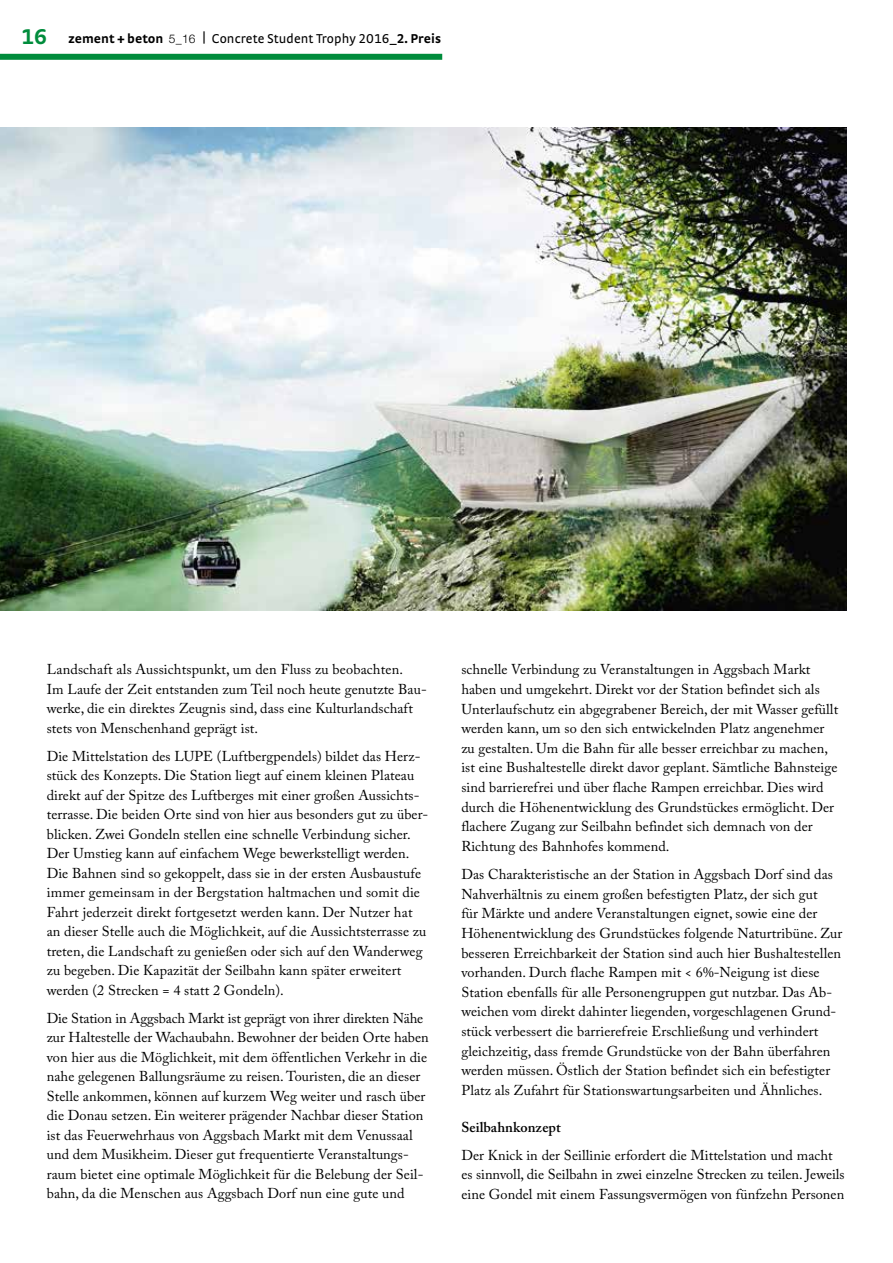
<style>
.page{position:relative;width:893px;height:1263px;background:#fff}
.page>*{position:absolute;margin:0;border:0;box-sizing:border-box;transform-origin:0 0}
.t1{font:700 22.5px "Strada TF";color:#008c3c}
.t2{font:14.25px/19.5px "Adobe Caslon Pro";letter-spacing:.005em;color:#000}
.t3{font:600 14.25px "Adobe Caslon Pro";letter-spacing:.005em;color:#000}
.t4{font:13.5px "Strada TF";letter-spacing:.005em;color:#000}
.t5{font:700 13.5px "Strada";color:#000}
.s1{font-weight:700}
.s2{font-family:"Helvetica Neue LT";font-weight:300;font-size:12px}
</style>
<div class="page">
<div style="left:0;top:54px;width:442px;height:6px;background:#008c3c"></div>
<img style="left:0;top:127px;width:846px;height:483px">
<h1 class="t1" style="left:21px;top:23px;width:27px">16</h1>
<p class="t4" style="left:202px;top:31px;width:240px"><sup>|</sup> Concrete Student Trophy 2016_<span class="s1">2. Preis</span></p>
<p class="t5" style="left:68px;top:31px;width:129px">zement + beton <span class="s2">5_16</span></p>
<p class="t2" style="left:47px;top:660px;width:382px">Landschaft als Aussichtspunkt, um den Fluss zu beobachten.<br>Im Laufe der Zeit entstanden zum Teil noch heute genutzte Bau&shy;werke, die ein direktes Zeugnis sind, dass eine Kulturlandschaft stets von Menschenhand geprägt ist.</p>
<p class="t2" style="left:47px;top:746px;width:383px">Die Mittelstation des LUPE (Luftbergpendels) bildet das Herz&shy;stück des Konzepts. Die Station liegt auf einem kleinen Plateau direkt auf der Spitze des Luftberges mit einer großen Aussichts&shy;terrasse. Die beiden Orte sind von hier aus besonders gut zu über&shy;blicken. Zwei Gondeln stellen eine schnelle Verbindung sicher.<br>Der Umstieg kann auf einfachem Wege bewerkstelligt werden.<br>Die Bahnen sind so gekoppelt, dass sie in der ersten Ausbaustufe immer gemeinsam in der Bergstation haltmachen und somit die Fahrt jederzeit direkt fortgesetzt werden kann. Der Nutzer hat an dieser Stelle auch die Möglichkeit, auf die Aussichtsterrasse zu treten, die Landschaft zu genießen oder sich auf den Wanderweg zu begeben. Die Kapazität der Seilbahn kann später erweitert werden (2 Strecken = 4 statt 2 Gondeln).</p>
<p class="t2" style="left:47px;top:1008px;width:383px">Die Station in Aggsbach Markt ist geprägt von ihrer direkten Nähe zur Haltestelle der Wachaubahn. Bewohner der beiden Orte haben von hier aus die Möglichkeit, mit dem öffentlichen Verkehr in die nahe gelegenen Ballungsräume zu reisen. Touristen, die an dieser Stelle ankommen, können auf kurzem Weg weiter und rasch über die Donau setzen. Ein weiterer prägender Nachbar dieser Station ist das Feuerwehrhaus von Aggsbach Markt mit dem Venussaal und dem Musikheim. Dieser gut frequentierte Veranstaltungs&shy;raum bietet eine optimale Möglichkeit für die Belebung der Seil&shy;bahn, da die Menschen aus Aggsbach Dorf nun eine gute und</p>
<p class="t2" style="left:461px;top:659px;width:378px">schnelle Verbindung zu Veranstaltungen in Aggsbach Markt haben und umgekehrt. Direkt vor der Station befindet sich als Unterlaufschutz ein abgegrabener Bereich, der mit Wasser gefüllt werden kann, um so den sich entwickelnden Platz angenehmer zu gestalten. Um die Bahn für alle besser erreichbar zu machen, ist eine Bushaltestelle direkt davor geplant. Sämtliche Bahnsteige sind barrierefrei und über flache Rampen erreichbar. Dies wird durch die Höhenentwicklung des Grundstückes ermöglicht. Der flachere Zugang zur Seilbahn befindet sich demnach von der Richtung des Bahnhofes kommend.</p>
<p class="t2" style="left:461px;top:864px;width:383px">Das Charakteristische an der Station in Aggsbach Dorf sind das Nahverhältnis zu einem großen befestigten Platz, der sich gut<br>für Märkte und andere Veranstaltungen eignet, sowie eine der Höhenentwicklung des Grundstückes folgende Naturtribüne. Zur besseren Erreichbarkeit der Station sind auch hier Bushaltestellen vorhanden. Durch flache Rampen mit &lt; 6%-Neigung ist diese Station ebenfalls für alle Personengruppen gut nutzbar. Das Ab&shy;weichen vom direkt dahinter liegenden, vorgeschlagenen Grund&shy;stück verbessert die barrierefreie Erschließung und verhindert gleichzeitig, dass fremde Grundstücke von der Bahn überfahren werden müssen. Östlich der Station befindet sich ein befestigter Platz als Zufahrt für Stationswartungsarbeiten und Ähnliches.</p>
<p class="t3" style="left:461px;top:1118px;width:101px">Seilbahnkonzept</p>
<p class="t2" style="left:461px;top:1145px;width:385px">Der Knick in der Seillinie erfordert die Mittelstation und macht es sinnvoll, die Seilbahn in zwei einzelne Strecken zu teilen. Jeweils eine Gondel mit einem Fassungsvermögen von fünfzehn Personen</p>
</div>
